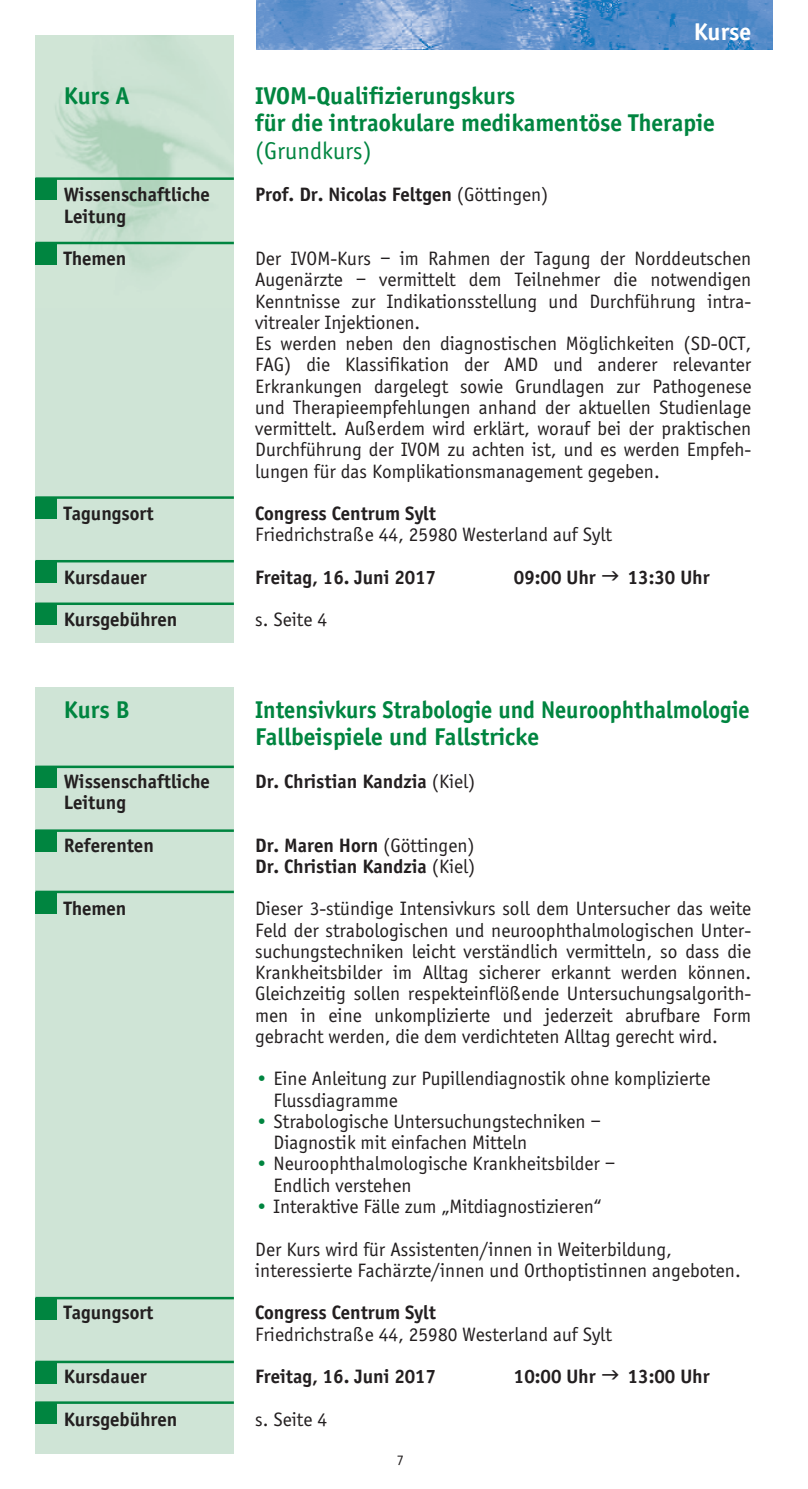
<style>
.page{position:relative;width:808px;height:1489px;background:#fff}
.page>*{position:absolute;margin:0;border:0;box-sizing:border-box;transform-origin:0 0}
.t1{font:700 25px/27.5px "Officina Sans";color:#008540}
.t2{font:700 25px/27.5px "Officina Sans";color:#008540;scale:.95 1}
.t3{font:25px "Officina Sans";color:#008540}
.t4{font:700 25px "Officina Sans";color:#fff}
.t5{font:20px/21.2px "Officina Sans";color:#231f20}
.t6{font:700 20px/42.5px "Officina Sans";color:#231f20}
.t7{font:15px "Officina Sans";color:#231f20}
.s1{font-weight:400}
.s2{color:#008540}
</style>
<div class="page">
<div style="left:35px;top:35px;width:199px;height:1418px;background:#cfe4d6"></div>
<img style="left:35px;top:35px;width:199px;height:233px">
<img style="left:257px;top:0;width:515px;height:50px">
<div style="left:35px;top:179px;width:22px;height:21px;background:#008540"></div>
<hr style="left:35px;top:177px;width:199px;height:3px;background:#008540">
<div style="left:35px;top:243px;width:22px;height:21px;background:#008540"></div>
<hr style="left:35px;top:242px;width:199px;height:2px;background:#008540">
<div style="left:35px;top:497px;width:22px;height:22px;background:#008540"></div>
<hr style="left:35px;top:496px;width:199px;height:3px;background:#008540">
<div style="left:35px;top:766px;width:22px;height:22px;background:#008540"></div>
<hr style="left:35px;top:765px;width:199px;height:3px;background:#008540">
<div style="left:35px;top:830px;width:22px;height:21px;background:#008540"></div>
<hr style="left:35px;top:829px;width:199px;height:2px;background:#008540">
<div style="left:35px;top:891px;width:22px;height:22px;background:#008540"></div>
<hr style="left:35px;top:890px;width:199px;height:3px;background:#008540">
<div style="left:35px;top:1297px;width:22px;height:22px;background:#008540"></div>
<hr style="left:35px;top:1296px;width:199px;height:3px;background:#008540">
<div style="left:35px;top:1361px;width:22px;height:21px;background:#008540"></div>
<hr style="left:35px;top:1360px;width:199px;height:2px;background:#008540">
<div style="left:35px;top:1402px;width:22px;height:21px;background:#008540"></div>
<hr style="left:35px;top:1401px;width:199px;height:2px;background:#008540">
<div style="left:35px;top:561px;width:22px;height:21px;background:#008540"></div>
<hr style="left:35px;top:560px;width:199px;height:2px;background:#008540">
<div style="left:35px;top:603px;width:22px;height:22px;background:#008540"></div>
<hr style="left:35px;top:602px;width:199px;height:3px;background:#008540">
<div style="left:17px;top:643px;width:283px;height:44px;background:#fff"></div>
<p class="t4" style="left:694px;top:17px;width:59px">Kurse</p>
<p class="t1" style="left:64px;top:81px;width:67px">Kurs A</p>
<p class="t1" style="left:255px;top:81px;width:461px">IVOM-Qualifizierungskurs<br>für die intraokulare medikamentöse Therapie</p>
<p class="t3" style="left:255px;top:136px;width:118px">(Grundkurs)</p>
<p class="t6" style="left:64px;top:173px;width:148px">Wissenschaftliche</p>
<p class="t6" style="left:255px;top:173px;width:295px">Prof. Dr. Nicolas Feltgen <span class="s1">(Göttingen)</span></p>
<p class="t6" style="left:64px;top:194px;width:64px">Leitung<br>Themen</p>
<p class="t5" style="left:255px;top:248px;width:498px">Der IVOM-Kurs – im Rahmen der Tagung der Norddeutschen Augenärzte – vermittelt dem Teilnehmer die notwendigen Kenntnisse zur Indikationsstellung und Durchführung intra&shy;vitrealer Injektionen.<br>Es werden neben den diagnostischen Möglichkeiten (SD-OCT, FAG) die Klassifikation der AMD und anderer relevanter Erkrankungen dargelegt sowie Grundlagen zur Pathogenese und Therapieempfehlungen anhand der aktuellen Studienlage vermittelt. Außerdem wird erklärt, worauf bei der praktischen Durchführung der IVOM zu achten ist, und es werden Empfeh&shy;lungen für das Komplikationsmanagement gegeben.</p>
<p class="t6" style="left:64px;top:492px;width:91px">Tagungsort</p>
<p class="t6" style="left:255px;top:492px;width:182px">Congress Centrum Sylt</p>
<p class="t5" style="left:255px;top:524px;width:358px">Friedrichstraße 44, 25980 Westerland auf Sylt</p>
<p class="t6" style="left:64px;top:555px;width:84px">Kursdauer</p>
<p class="t6" style="left:255px;top:555px;width:182px">Freitag, 16. Juni 2017</p>
<p class="t6" style="left:514px;top:555px;width:83px">09:00 Uhr</p>
<p class="t6" style="left:628px;top:556px;width:83px">13:30 Uhr</p>
<p class="t6" style="left:64px;top:598px;width:115px">Kursgebühren</p>
<p class="t5" style="left:255px;top:609px;width:73px">s. Seite 4</p>
<p class="t1" style="left:64px;top:695px;width:68px">Kurs B</p>
<p class="t2" style="left:255px;top:695px;width:522px">Intensivkurs Strabologie und Neuroophthalmologie<br>Fallbeispiele und Fallstricke</p>
<p class="t6" style="left:64px;top:759px;width:148px">Wissenschaftliche</p>
<p class="t6" style="left:255px;top:759px;width:222px">Dr. Christian Kandzia <span class="s1">(Kiel)</span></p>
<p class="t6" style="left:64px;top:781px;width:91px">Leitung<br>Referenten</p>
<p class="t6" style="left:255px;top:834px;width:222px;line-height:21.2px">Dr. Maren Horn <span class="s1">(Göttingen)<br></span>Dr. Christian Kandzia <span class="s1">(Kiel)</span></p>
<p class="t6" style="left:64px;top:887px;width:64px">Themen</p>
<p class="t5" style="left:255px;top:898px;width:498px;text-align:justify">Dieser 3-stündige Intensivkurs soll dem Untersucher das weite Feld der strabologischen und neuroophthalmologischen Unter&shy;suchungstechniken leicht verständlich vermitteln, so dass die Krankheitsbilder im Alltag sicherer erkannt werden können.<br>Gleichzeitig sollen respekteinflößende Untersuchungsalgorith&shy;men in eine unkomplizierte und jederzeit abrufbare Form gebracht werden, die dem verdichteten Alltag gerecht wird.</p>
<p class="t5" style="left:274px;top:1068px;width:438px;text-indent:-18px"><span class="s2">•</span> Eine Anleitung zur Pupillendiagnostik ohne komplizierte<br>Flussdiagramme</p>
<p class="t5" style="left:274px;top:1110px;width:329px;text-indent:-18px"><span class="s2">•</span> Strabologische Untersuchungstechniken –<br>Diagnostik mit einfachen Mitteln</p>
<p class="t5" style="left:274px;top:1153px;width:343px;text-indent:-18px"><span class="s2">•</span> Neuroophthalmologische Krankheitsbilder –<br>Endlich verstehen</p>
<p class="t5" style="left:255px;top:1185px;width:418px;line-height:42.5px"><span class="s2">•</span> Interaktive Fälle zum „Mitdiagnostizieren“<br>Der Kurs wird für Assistenten/innen in Weiterbildung,</p>
<p class="t5" style="left:255px;top:1259px;width:487px">interessierte Fachärzte/innen und Orthoptistinnen angeboten.</p>
<p class="t6" style="left:64px;top:1291px;width:91px">Tagungsort</p>
<p class="t6" style="left:255px;top:1291px;width:182px">Congress Centrum Sylt</p>
<p class="t5" style="left:255px;top:1323px;width:358px">Friedrichstraße 44, 25980 Westerland auf Sylt</p>
<p class="t6" style="left:64px;top:1354px;width:84px">Kursdauer</p>
<p class="t6" style="left:255px;top:1354px;width:182px">Freitag, 16. Juni 2017</p>
<p class="t6" style="left:514px;top:1354px;width:83px">10:00 Uhr</p>
<p class="t6" style="left:628px;top:1354px;width:83px">13:00 Uhr</p>
<p class="t6" style="left:64px;top:1397px;width:115px">Kursgebühren</p>
<p class="t5" style="left:255px;top:1408px;width:73px">s. Seite 4</p>
<p class="t7" style="left:397px;top:1451px;width:9px">7</p>
</div>
